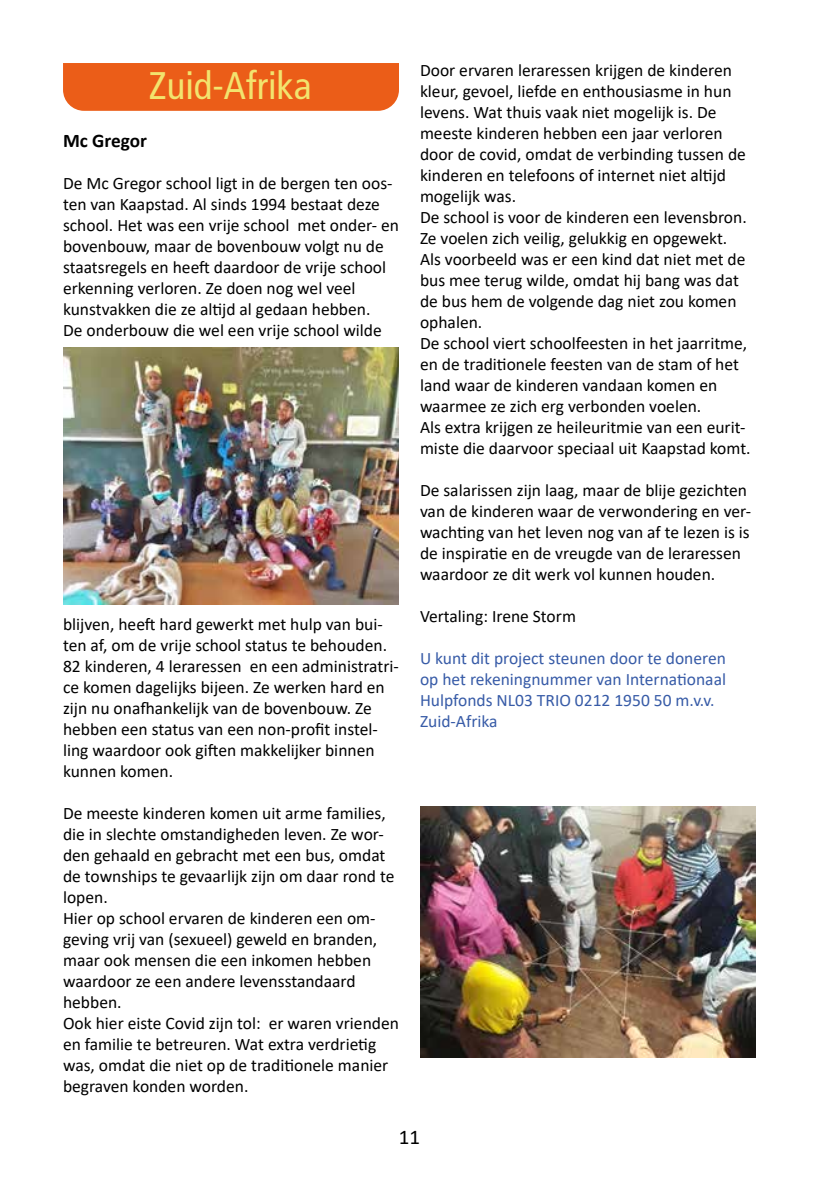
<style>
.page{position:relative;width:819px;height:1191px;background:#fff}
.page>*{position:absolute;margin:0;border:0;box-sizing:border-box;transform-origin:0 0}
.t1{font:condensed 38.5px "Frutiger LT Std";color:#f2e46e}
.t2{font:21px "Calibri";color:#000}
.t3{font:700 19.25px "Calibri";color:#000}
.t4{font:17.5px/21px "Calibri";color:#000}
.t5{font:17.5px/21px "Calibri";color:#375ba7}
</style>
<div class="page">
<div style="left:63px;top:63px;width:336px;height:48px;background:#eb5d18"></div>
<img style="left:420px;top:806px;width:336px;height:251px">
<img style="left:63px;top:347px;width:336px;height:257px">
<h1 class="t1" style="left:149px;top:63px;width:164px">Zuid-Afrika</h1>
<p class="t3" style="left:63px;top:127px;width:85px">Mc Gregor</p>
<p class="t4" style="left:63px;top:172px;width:337px">De Mc Gregor school ligt in de bergen ten oos&shy;ten van Kaapstad. Al sinds 1994 bestaat deze school. Het was een vrije school met onder- en bovenbouw, maar de bovenbouw volgt nu de staatsregels en heeft daardoor de vrije school erkenning verloren. Ze doen nog wel veel kunstvakken die ze altijd al gedaan hebben.<br>De onderbouw die wel een vrije school wilde</p>
<p class="t4" style="left:63px;top:613px;width:337px">blijven, heeft hard gewerkt met hulp van bui&shy;ten af, om de vrije school status te behouden.<br>82 kinderen, 4 leraressen en een administratri&shy;ce komen dagelijks bijeen. Ze werken hard en zijn nu onafhankelijk van de bovenbouw. Ze hebben een status van een non-profit instel&shy;ling waardoor ook giften makkelijker binnen kunnen komen.</p>
<p class="t4" style="left:63px;top:802px;width:337px">De meeste kinderen komen uit arme families, die in slechte omstandigheden leven. Ze wor&shy;den gehaald en gebracht met een bus, omdat de townships te gevaarlijk zijn om daar rond te lopen.<br>Hier op school ervaren de kinderen een om&shy;geving vrij van (sexueel) geweld en branden, maar ook mensen die een inkomen hebben waardoor ze een andere levensstandaard hebben.<br>Ook hier eiste Covid zijn tol: er waren vrienden en familie te betreuren. Wat extra verdrietig was, omdat die niet op de traditionele manier begraven konden worden.</p>
<p class="t4" style="left:420px;top:59px;width:332px">Door ervaren leraressen krijgen de kinderen kleur, gevoel, liefde en enthousiasme in hun levens. Wat thuis vaak niet mogelijk is. De meeste kinderen hebben een jaar verloren door de covid, omdat de verbinding tussen de kinderen en telefoons of internet niet altijd mogelijk was.<br>De school is voor de kinderen een levensbron.<br>Ze voelen zich veilig, gelukkig en opgewekt.<br>Als voorbeeld was er een kind dat niet met de bus mee terug wilde, omdat hij bang was dat de bus hem de volgende dag niet zou komen ophalen.<br>De school viert schoolfeesten in het jaarritme, en de traditionele feesten van de stam of het land waar de kinderen vandaan komen en waarmee ze zich erg verbonden voelen.<br>Als extra krijgen ze heileuritmie van een eurit&shy;miste die daarvoor speciaal uit Kaapstad komt.</p>
<p class="t4" style="left:420px;top:479px;width:332px">De salarissen zijn laag, maar de blije gezichten van de kinderen waar de verwondering en ver&shy;wachting van het leven nog van af te lezen is is de inspiratie en de vreugde van de leraressen waardoor ze dit werk vol kunnen houden.</p>
<p class="t4" style="left:420px;top:605px;width:157px">Vertaling: Irene Storm</p>
<p class="t5" style="left:420px;top:647px;width:307px">U kunt dit project steunen door te doneren op het rekeningnummer van Internationaal Hulpfonds NL03 TRIO 0212 1950 50 m.v.v.<br>Zuid-Afrika</p>
<p class="t2" style="left:399px;top:1122px;width:23px">11</p>
</div>
